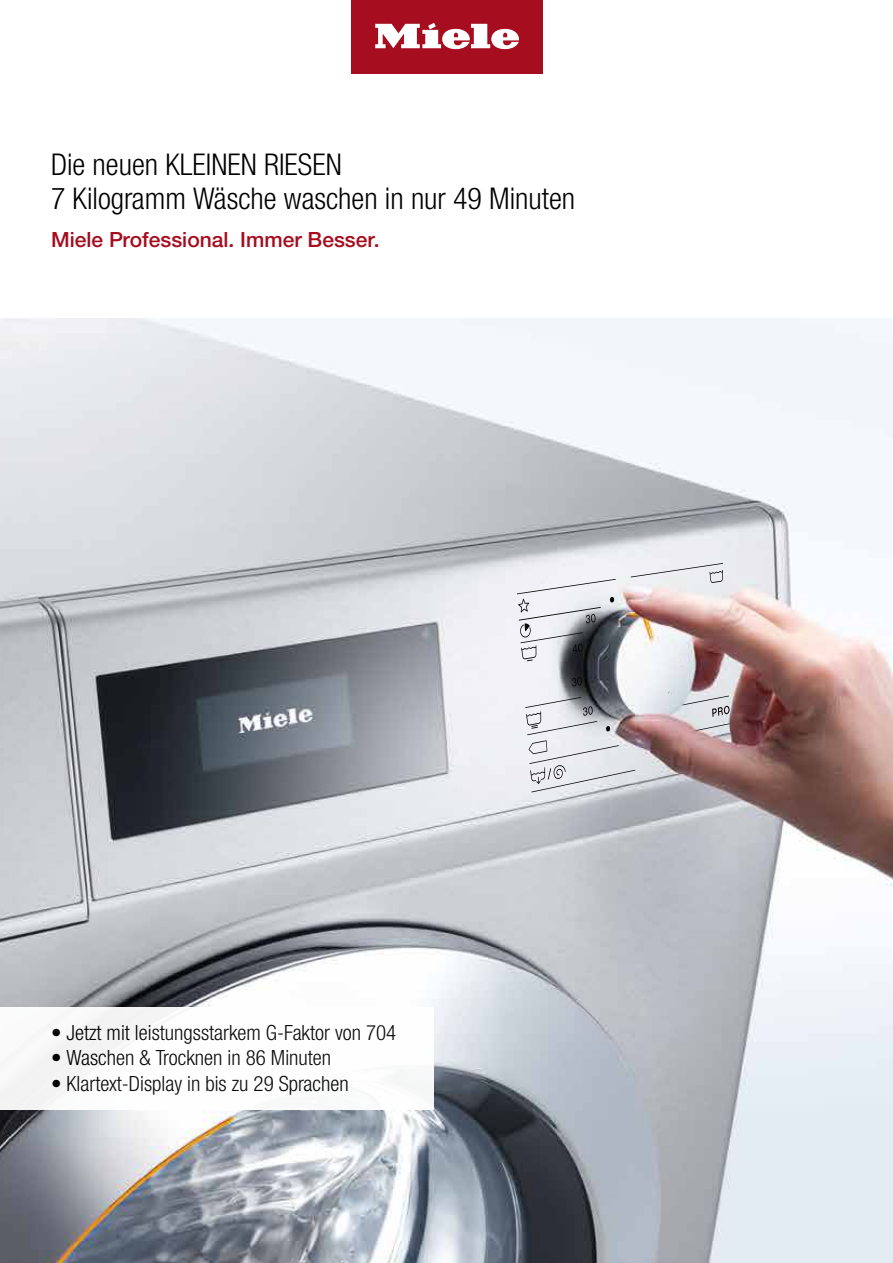
<style>
.page{position:relative;width:893px;height:1263px;background:#fff}
.page>*{position:absolute;margin:0;border:0;box-sizing:border-box;transform-origin:0 0}
.t1{font:300 condensed 30px/34px "Helvetica Neue LTW1 G";color:#000}
.t2{font:300 condensed 21px "Helvetica Neue LTW1 G";color:#000}
.t3{font:500 21px "Helvetica Neue LTW1 G";color:#a60d1f}
</style>
<div class="page">
<div style="left:351px;top:0;width:191px;height:73px;background:#a60d1f"></div>
<svg style="left:375px;top:22px;width:144px;height:27px"></svg>
<img style="left:0;top:319px;width:893px;height:944px">
<img style="left:517px;top:563px;width:206px;height:50px">
<div style="left:0;top:1008px;width:434px;height:102px;background:#fff"></div>
<h1 class="t1" style="left:51px;top:147px;width:526px">Die neuen KLEINEN RIESEN<br>7 Kilogramm Wäsche waschen in nur 49 Minuten</h1>
<p class="t3" style="left:51px;top:227px;width:330px">Miele Professional. Immer Besser.</p>
<p class="t2" style="left:51px;top:1020px;width:347px">• Jetzt mit leistungsstarkem G-Faktor von 704</p>
<p class="t2" style="left:51px;top:1046px;width:282px">• Waschen &amp; Trocknen in 86 Minuten</p>
<p class="t2" style="left:51px;top:1071px;width:299px">• Klartext-Display in bis zu 29 Sprachen</p>
</div>
